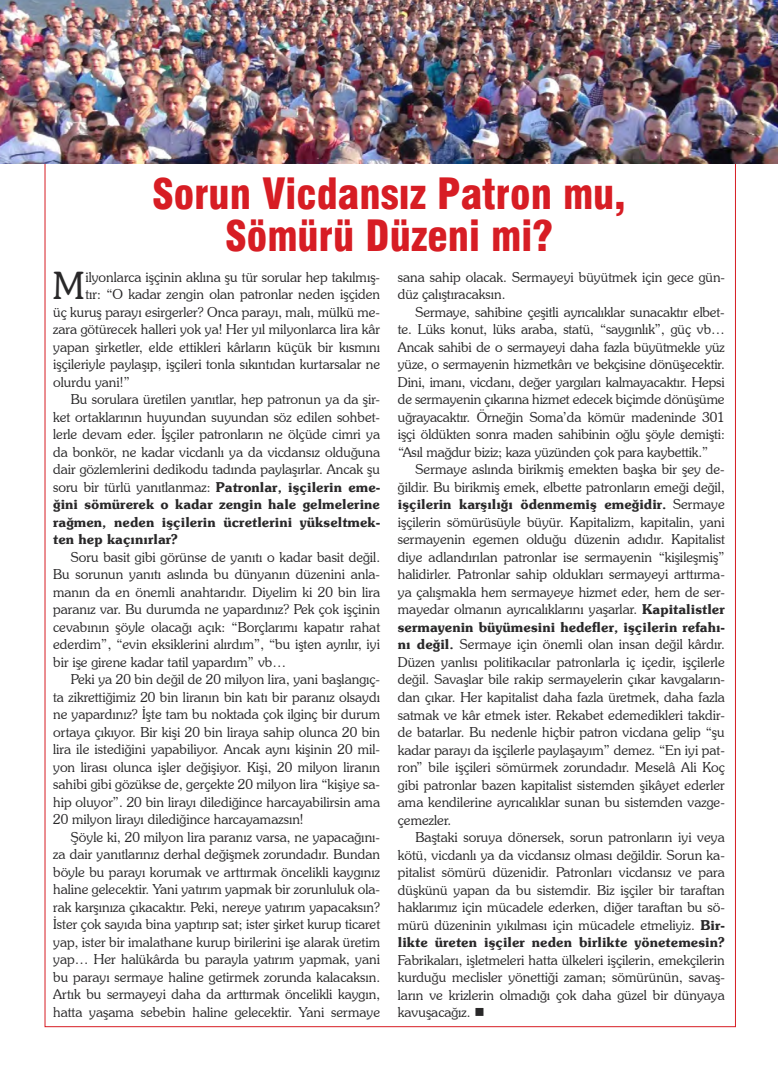
<style>
.page{position:relative;width:778px;height:1088px;background:#fff}
.page>*{position:absolute;margin:0;border:0;box-sizing:border-box;transform-origin:0 0}
.t1{font:900 condensed 41.25px/42.5px "Swiss 721 BT";color:#d71d24;text-align:center}
.t2{font:300 38px "Souvenir IT Cby BT";color:#292829}
.t3{font:300 13.75px/17.5px "Souvenir IT Cby BT";color:#292829;text-align:justify}
.t4{font:600 13.75px "Souvenir IT Cby BT";color:#292829}
.s1{font-weight:600}
</style>
<div class="page">
<img style="left:0;top:0;width:778px;height:164px">
<h1 class="t1" style="left:152px;top:172px;width:475px">Sorun Vicdansız Patron mu,<br>Sömürü Düzeni mi?</h1>
<h2 class="t2" style="left:53px;top:262px;width:33px">M</h2>
<p class="t3" style="left:85px;top:268px;width:296px">ilyonlarca işçinin aklına şu tür sorular hep takılmış-</p>
<p class="t3" style="left:85px;top:285px;width:296px">tır: “O kadar zengin olan patronlar neden işçiden</p>
<p class="t3" style="left:53px;top:303px;width:328px">üç kuruş parayı esirgerler? Onca parayı, malı, mülkü me-</p>
<p class="t3" style="left:53px;top:320px;width:328px">zara götürecek halleri yok ya! Her yıl milyonlarca lira kâr</p>
<p class="t3" style="left:53px;top:338px;width:328px">yapan şirketler, elde ettikleri kârların küçük bir kısmını</p>
<p class="t3" style="left:53px;top:355px;width:328px">işçileriyle paylaşıp, işçileri tonla sıkıntıdan kurtarsalar ne</p>
<p class="t3" style="left:53px;top:373px;width:78px">olurdu yani!”</p>
<p class="t3" style="left:71px;top:390px;width:311px">Bu sorulara üretilen yanıtlar, hep patronun ya da şir-</p>
<p class="t3" style="left:53px;top:408px;width:328px">ket ortaklarının huyundan suyundan söz edilen sohbet-</p>
<p class="t3" style="left:53px;top:425px;width:328px">lerle devam eder. İşçiler patronların ne ölçüde cimri ya</p>
<p class="t3" style="left:53px;top:443px;width:328px">da bonkör, ne kadar vicdanlı ya da vicdansız olduğuna</p>
<p class="t3" style="left:53px;top:460px;width:328px">dair gözlemlerini dedikodu tadında paylaşırlar. Ancak şu</p>
<p class="t3" style="left:53px;top:478px;width:329px">soru bir türlü yanıtlanmaz: <span class="s1">Patronlar, işçilerin eme-</span></p>
<p class="t4" style="left:53px;top:496px;width:328px">ğini sömürerek o kadar zengin hale gelmelerine</p>
<p class="t4" style="left:53px;top:513px;width:329px">rağmen, neden işçilerin ücretlerini yükseltmek-</p>
<p class="t4" style="left:53px;top:531px;width:126px">ten hep kaçınırlar?</p>
<p class="t3" style="left:53px;top:548px;width:328px;text-indent:18px">Soru basit gibi görünse de yanıtı o kadar basit değil.<br>Bu sorunun yanıtı aslında bu dünyanın düzenini anla&shy;manın da en önemli anahtarıdır. Diyelim ki 20 bin lira paranız var. Bu durumda ne yapardınız? Pek çok işçinin cevabının şöyle olacağı açık: “Borçlarımı kapatır rahat ederdim”, “evin eksiklerini alırdım”, “bu işten ayrılır, iyi bir işe girene kadar tatil yapardım” vb…</p>
<p class="t3" style="left:53px;top:670px;width:328px;text-indent:18px">Peki ya 20 bin değil de 20 milyon lira, yani başlangıç&shy;ta zikrettiğimiz 20 bin liranın bin katı bir paranız olsaydı ne yapardınız? İşte tam bu noktada çok ilginç bir durum ortaya çıkıyor. Bir kişi 20 bin liraya sahip olunca 20 bin lira ile istediğini yapabiliyor. Ancak aynı kişinin 20 mil&shy;yon lirası olunca işler değişiyor. Kişi, 20 milyon liranın sahibi gibi gözükse de, gerçekte 20 milyon lira “kişiye sa&shy;hip oluyor”. 20 bin lirayı dilediğince harcayabilirsin ama 20 milyon lirayı dilediğince harcayamazsın!</p>
<p class="t3" style="left:53px;top:828px;width:328px;text-indent:18px">Şöyle ki, 20 milyon lira paranız varsa, ne yapacağını&shy;za dair yanıtlarınız derhal değişmek zorundadır. Bundan böyle bu parayı korumak ve arttırmak öncelikli kaygınız haline gelecektir. Yani yatırım yapmak bir zorunluluk ola&shy;rak karşınıza çıkacaktır. Peki, nereye yatırım yapacaksın?<br>İster çok sayıda bina yaptırıp sat; ister şirket kurup ticaret yap, ister bir imalathane kurup birilerini işe alarak üretim yap… Her halükârda bu parayla yatırım yapmak, yani bu parayı sermaye haline getirmek zorunda kalacaksın.<br>Artık bu sermayeyi daha da arttırmak öncelikli kaygın, hatta yaşama sebebin haline gelecektir. Yani sermaye</p>
<p class="t3" style="left:398px;top:268px;width:328px">sana sahip olacak. Sermayeyi büyütmek için gece gün&shy;düz çalıştıracaksın.</p>
<p class="t3" style="left:398px;top:303px;width:328px;text-indent:18px">Sermaye, sahibine çeşitli ayrıcalıklar sunacaktır elbet&shy;te. Lüks konut, lüks araba, statü, “saygınlık”, güç vb… Ancak sahibi de o sermayeyi daha fazla büyütmekle yüz yüze, o sermayenin hizmetkârı ve bekçisine dönüşecektir.<br>Dini, imanı, vicdanı, değer yargıları kalmayacaktır. Hepsi de sermayenin çıkarına hizmet edecek biçimde dönüşüme uğrayacaktır. Örneğin Soma’da kömür madeninde 301 işçi öldükten sonra maden sahibinin oğlu şöyle demişti: “Asıl mağdur biziz; kaza yüzünden çok para kaybettik.”</p>
<p class="t3" style="left:398px;top:461px;width:329px;text-indent:18px">Sermaye aslında birikmiş emekten başka bir şey de&shy;ğildir. Bu birikmiş emek, elbette patronların emeği değil, <span class="s1">işçilerin karşılığı ödenmemiş emeğidir.</span> Sermaye işçilerin sömürüsüyle büyür. Kapitalizm, kapitalin, yani sermayenin egemen olduğu düzenin adıdır. Kapitalist diye adlandırılan patronlar ise sermayenin “kişileşmiş” halidirler. Patronlar sahip oldukları sermayeyi arttırma&shy;ya çalışmakla hem sermayeye hizmet eder, hem de ser&shy;mayedar olmanın ayrıcalıklarını yaşarlar. <span class="s1">Kapitalistler sermayenin büyümesini hedefler, işçilerin refahı&shy;nı değil.</span> Sermaye için önemli olan insan değil kârdır.<br>Düzen yanlısı politikacılar patronlarla iç içedir, işçilerle değil. Savaşlar bile rakip sermayelerin çıkar kavgaların&shy;dan çıkar. Her kapitalist daha fazla üretmek, daha fazla satmak ve kâr etmek ister. Rekabet edemedikleri takdir&shy;de batarlar. Bu nedenle hiçbir patron vicdana gelip “şu kadar parayı da işçilerle paylaşayım” demez. “En iyi pat&shy;ron” bile işçileri sömürmek zorundadır. Meselâ Ali Koç gibi patronlar bazen kapitalist sistemden şikâyet ederler ama kendilerine ayrıcalıklar sunan bu sistemden vazge&shy;çemezler.</p>
<p class="t3" style="left:398px;top:828px;width:329px;text-indent:18px">Baştaki soruya dönersek, sorun patronların iyi veya kötü, vicdanlı ya da vicdansız olması değildir. Sorun ka&shy;pitalist sömürü düzenidir. Patronları vicdansız ve para düşkünü yapan da bu sistemdir. Biz işçiler bir taraftan haklarımız için mücadele ederken, diğer taraftan bu sö&shy;mürü düzeninin yıkılması için mücadele etmeliyiz. <span class="s1">Bir&shy;likte üreten işçiler neden birlikte yönetemesin?</span></p>
<p class="t3" style="left:398px;top:951px;width:328px">Fabrikaları, işletmeleri hatta ülkeleri işçilerin, emekçilerin kurduğu meclisler yönettiği zaman; sömürünün, savaş&shy;ların ve krizlerin olmadığı çok daha güzel bir dünyaya kavuşacağız. ■</p>
</div>
